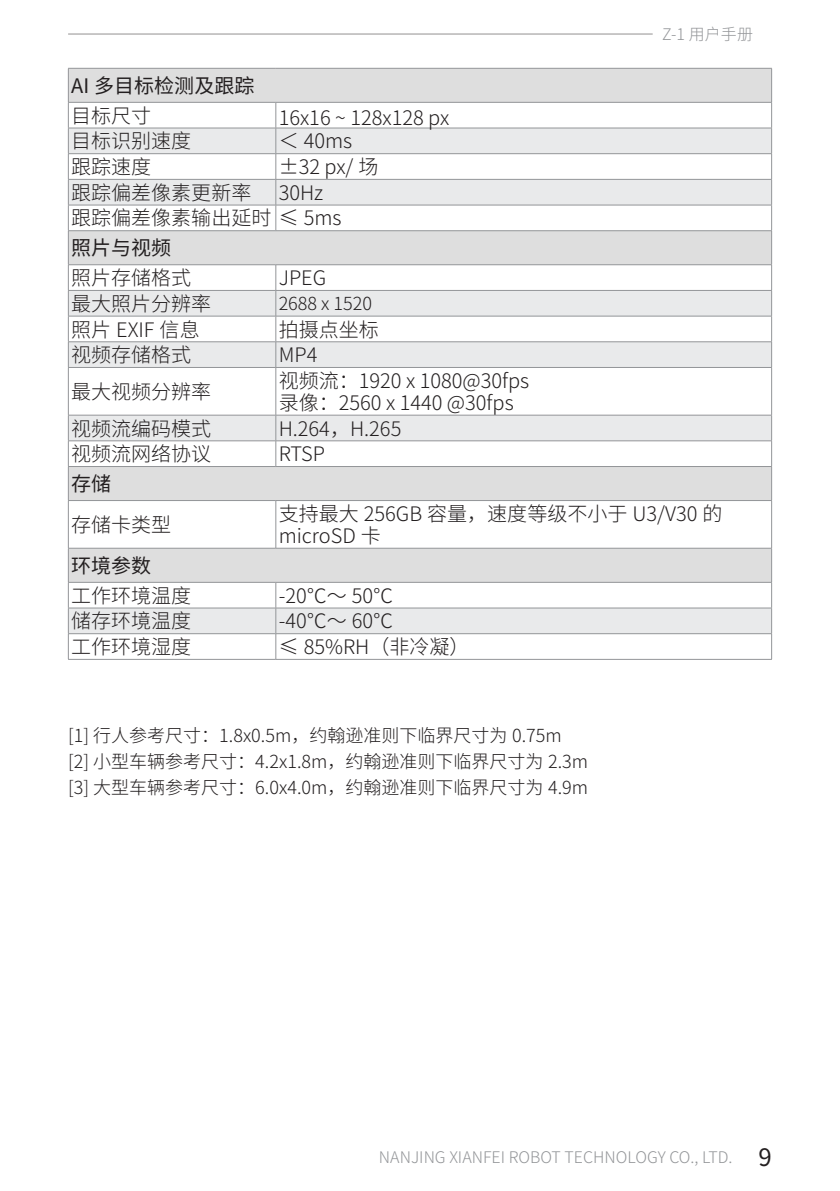
<style>
.page{position:relative;width:840px;height:1191px;background:#fff}
.page>*{position:absolute;margin:0;border:0;box-sizing:border-box;transform-origin:0 0}
.节{font:300 20px/22px "Noto Sans Hans";color:#231f20}
.节-2{font:20px "Noto Sans Hans";color:#231f20}
.节-3{font:300 18px "Noto Sans Hans";color:#231f20}
.t1{font:300 16px "Noto Sans Hans";color:#939598}
.s1{font-weight:400;font-size:24px;color:#231f20}
</style>
<div class="page">
<hr style="left:68px;top:34px;width:584px;height:1px;background:#231f20">
<svg style="left:69px;top:69px;width:701px;height:59px;fill:#dedede"></svg>
<svg style="left:69px;top:129px;width:701px;height:504px"></svg>
<hr style="left:68px;top:68px;width:208px;height:1px;background:#939598">
<hr style="left:68px;top:69px;width:1px;height:33px;background:#939598">
<hr style="left:276px;top:68px;width:495px;height:1px;background:#939598">
<hr style="left:770px;top:69px;width:1px;height:33px;background:#939598">
<hr style="left:68px;top:102px;width:208px;height:1px;background:#939598">
<hr style="left:276px;top:102px;width:495px;height:1px;background:#939598">
<hr style="left:68px;top:128px;width:208px;height:1px;background:#939598">
<hr style="left:276px;top:128px;width:495px;height:1px;background:#939598">
<hr style="left:68px;top:153px;width:208px;height:1px;background:#939598">
<hr style="left:276px;top:153px;width:495px;height:1px;background:#939598">
<hr style="left:68px;top:179px;width:208px;height:1px;background:#939598">
<hr style="left:276px;top:179px;width:495px;height:1px;background:#939598">
<hr style="left:68px;top:205px;width:208px;height:1px;background:#939598">
<svg style="left:68px;top:103px;width:1px;height:127px"></svg>
<hr style="left:276px;top:205px;width:495px;height:1px;background:#939598">
<svg style="left:275px;top:103px;width:1px;height:127px"></svg>
<svg style="left:770px;top:127px;width:1px;height:79px"></svg>
<hr style="left:68px;top:290px;width:208px;height:1px;background:#939598">
<hr style="left:276px;top:290px;width:495px;height:1px;background:#939598">
<hr style="left:68px;top:316px;width:208px;height:1px;background:#939598">
<hr style="left:276px;top:316px;width:495px;height:1px;background:#939598">
<hr style="left:68px;top:341px;width:208px;height:1px;background:#939598">
<svg style="left:68px;top:265px;width:1px;height:102px"></svg>
<hr style="left:276px;top:341px;width:495px;height:1px;background:#939598">
<svg style="left:275px;top:265px;width:1px;height:102px"></svg>
<svg style="left:770px;top:265px;width:1px;height:102px"></svg>
<hr style="left:68px;top:367px;width:208px;height:1px;background:#939598">
<hr style="left:68px;top:368px;width:1px;height:47px;background:#939598">
<hr style="left:276px;top:367px;width:495px;height:1px;background:#939598">
<hr style="left:275px;top:368px;width:1px;height:47px;background:#939598">
<hr style="left:770px;top:368px;width:1px;height:47px;background:#939598">
<hr style="left:68px;top:415px;width:208px;height:1px;background:#939598">
<hr style="left:276px;top:415px;width:495px;height:1px;background:#939598">
<hr style="left:68px;top:440px;width:208px;height:1px;background:#939598">
<svg style="left:68px;top:415px;width:1px;height:51px"></svg>
<hr style="left:276px;top:440px;width:495px;height:1px;background:#939598">
<svg style="left:275px;top:415px;width:1px;height:51px"></svg>
<svg style="left:770px;top:415px;width:1px;height:27px"></svg>
<hr style="left:68px;top:466px;width:208px;height:1px;background:#939598">
<hr style="left:68px;top:467px;width:1px;height:33px;background:#939598">
<hr style="left:276px;top:466px;width:495px;height:1px;background:#939598">
<hr style="left:770px;top:467px;width:1px;height:33px;background:#939598">
<hr style="left:68px;top:500px;width:208px;height:1px;background:#939598">
<hr style="left:68px;top:501px;width:1px;height:47px;background:#939598">
<hr style="left:276px;top:500px;width:495px;height:1px;background:#939598">
<hr style="left:275px;top:501px;width:1px;height:47px;background:#939598">
<hr style="left:770px;top:501px;width:1px;height:47px;background:#939598">
<hr style="left:68px;top:548px;width:208px;height:1px;background:#939598">
<hr style="left:68px;top:548px;width:1px;height:34px;background:#939598">
<hr style="left:276px;top:548px;width:495px;height:1px;background:#939598">
<hr style="left:770px;top:548px;width:1px;height:34px;background:#939598">
<hr style="left:68px;top:582px;width:208px;height:1px;background:#939598">
<hr style="left:276px;top:582px;width:495px;height:1px;background:#939598">
<hr style="left:68px;top:607px;width:208px;height:1px;background:#939598">
<hr style="left:276px;top:607px;width:495px;height:1px;background:#939598">
<hr style="left:68px;top:633px;width:208px;height:1px;background:#939598">
<svg style="left:68px;top:582px;width:1px;height:77px"></svg>
<hr style="left:276px;top:633px;width:495px;height:1px;background:#939598">
<svg style="left:275px;top:582px;width:1px;height:77px"></svg>
<svg style="left:770px;top:582px;width:1px;height:77px"></svg>
<hr style="left:68px;top:659px;width:208px;height:1px;background:#939598">
<hr style="left:276px;top:659px;width:495px;height:1px;background:#939598">
<hr style="left:68px;top:230px;width:208px;height:1px;background:#939598">
<hr style="left:68px;top:231px;width:1px;height:33px;background:#939598">
<hr style="left:276px;top:230px;width:495px;height:1px;background:#939598">
<hr style="left:770px;top:231px;width:1px;height:33px;background:#939598">
<hr style="left:68px;top:264px;width:208px;height:1px;background:#939598">
<hr style="left:276px;top:264px;width:495px;height:1px;background:#939598">
<p class="t1" style="left:661px;top:25px;width:92px">Z-1 用户手册</p>
<p class="节-2" style="left:71px;top:74px;width:185px">AI 多目标检测及跟踪</p>
<p class="节" style="left:71px;top:105px;width:82px">目标尺寸</p>
<p class="节" style="left:278px;top:107px;width:172px">16x16 ~ 128x128 px</p>
<p class="节" style="left:71px;top:131px;width:122px">目标识别速度</p>
<p class="节" style="left:278px;top:131px;width:75px">＜ 40ms</p>
<p class="节" style="left:71px;top:156px;width:82px">跟踪速度</p>
<p class="节" style="left:278px;top:156px;width:101px">±32 px/ 场</p>
<p class="节" style="left:71px;top:182px;width:182px">跟踪偏差像素更新率</p>
<p class="节" style="left:278px;top:182px;width:46px">30Hz</p>
<p class="节" style="left:71px;top:208px;width:272px">跟踪偏差像素输出延时 ≤ 5ms</p>
<p class="节-2" style="left:71px;top:237px;width:102px">照片与视频</p>
<p class="节" style="left:71px;top:267px;width:122px">照片存储格式</p>
<p class="节" style="left:278px;top:267px;width:49px">JPEG</p>
<p class="节" style="left:71px;top:293px;width:142px">最大照片分辨率</p>
<p class="节-3" style="left:278px;top:293px;width:95px">2688 x 1520</p>
<p class="节" style="left:71px;top:319px;width:130px">照片 EXIF 信息</p>
<p class="节" style="left:278px;top:319px;width:101px">拍摄点坐标</p>
<p class="节" style="left:71px;top:344px;width:122px">视频存储格式</p>
<p class="节" style="left:278px;top:344px;width:40px">MP4</p>
<p class="节" style="left:71px;top:381px;width:142px">最大视频分辨率</p>
<p class="节" style="left:278px;top:370px;width:252px">视频流：1920 x 1080@30fps录像：2560 x 1440 @30fps</p>
<p class="节" style="left:71px;top:418px;width:142px">视频流编码模式</p>
<p class="节" style="left:278px;top:418px;width:124px">H.264，H.265</p>
<p class="节" style="left:71px;top:443px;width:142px">视频流网络协议</p>
<p class="节" style="left:278px;top:443px;width:48px">RTSP</p>
<p class="节-2" style="left:71px;top:472px;width:41px">存储</p>
<p class="节" style="left:71px;top:514px;width:102px">存储卡类型</p>
<p class="节" style="left:278px;top:503px;width:445px">支持最大 256GB 容量，速度等级不小于 U3/V30 的microSD 卡</p>
<p class="节-2" style="left:71px;top:554px;width:82px">环境参数</p>
<p class="节" style="left:71px;top:585px;width:122px">工作环境温度</p>
<p class="节" style="left:278px;top:585px;width:116px">-20℃～ 50℃</p>
<p class="节" style="left:71px;top:610px;width:122px">储存环境温度</p>
<p class="节" style="left:278px;top:610px;width:116px">-40℃～ 60℃</p>
<p class="节" style="left:71px;top:636px;width:122px">工作环境湿度</p>
<p class="节" style="left:278px;top:636px;width:192px">≤ 85%RH（非冷凝）</p>
<p class="节-3" style="left:68px;top:725px;width:495px">[1] 行人参考尺寸：1.8x0.5m，约翰逊准则下临界尺寸为 0.75m</p>
<p class="节-3" style="left:68px;top:751px;width:521px">[2] 小型车辆参考尺寸：4.2x1.8m，约翰逊准则下临界尺寸为 2.3m</p>
<p class="节-3" style="left:68px;top:777px;width:521px">[3] 大型车辆参考尺寸：6.0x4.0m，约翰逊准则下临界尺寸为 4.9m</p>
<p class="t1" style="left:379px;top:1148px;width:394px">NANJING XIANFEI ROBOT TECHNOLOGY CO., LTD. <span class="s1">9</span></p>
</div>
